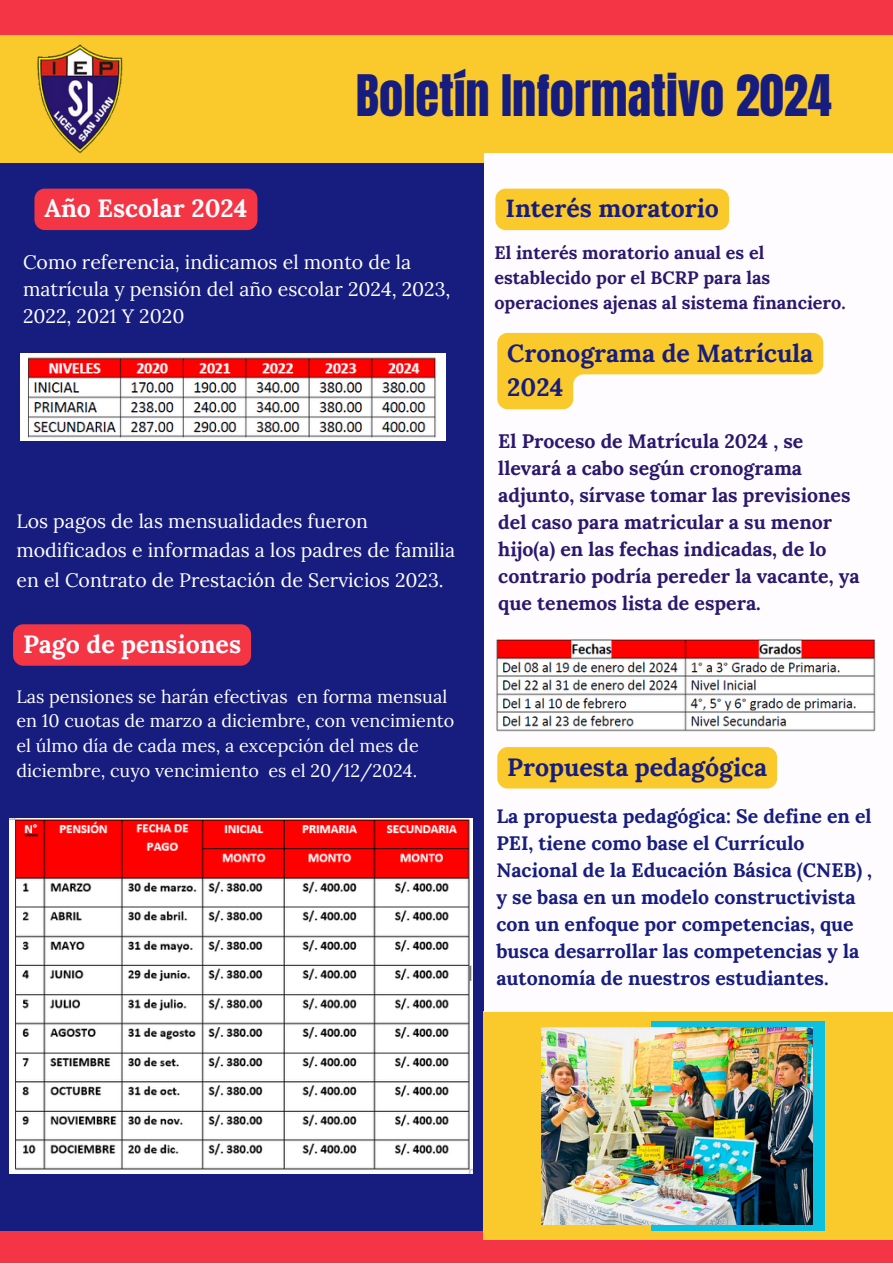
<style>
.page{position:relative;width:893px;height:1264px;background:#fff}
.page>*{position:absolute;margin:0;border:0;box-sizing:border-box;transform-origin:0 0}
.t1{font:48.6px "Anton";color:#171d7e}
.t2{font:700 24.9px/34.8px "Lora";color:#171d7e}
.t3{font:700 24.9px "Lora";color:#fefcff}
.t4{font:700 19.5px/27px "Lora";color:#171d7e}
.t5{font:700 19.5px/27px "Lora";color:#2b186d}
.t6{font:19.5px/27px "Lora";color:#fff}
.t7{font:18px/24.8px "Lora";color:#fff}
.t8{font:700 18px/24.8px "Lora";color:#2b186d}
</style>
<div class="page">
<div style="left:0;top:0;width:892px;height:1262px;background:#f43545"></div>
<div style="left:0;top:154px;width:483px;height:1076px;background:#171d7e"></div>
<div style="left:483px;top:1011px;width:409px;height:228px;background:#fac92c"></div>
<div style="left:0;top:36px;width:892px;height:127px;background:#fac92c"></div>
<div style="left:483px;top:154px;width:409px;height:857px;background:#fefcff"></div>
<img style="left:38px;top:45px;width:84px;height:109px">
<img style="left:21px;top:354px;width:425px;height:86px">
<img style="left:10px;top:818px;width:462px;height:355px">
<img style="left:496px;top:639px;width:380px;height:93px">
<div style="left:651px;top:1020px;width:173px;height:210px;background:#0cc0df"></div>
<img style="left:541px;top:1027px;width:271px;height:197px">
<div style="left:34px;top:189px;width:223px;height:41px;background:#f43544"></div>
<div style="left:495px;top:189px;width:234px;height:41px;background:#fac92c"></div>
<div style="left:13px;top:624px;width:238px;height:41px;background:#f43544"></div>
<svg style="left:497px;top:333px;width:326px;height:76px"></svg>
<div style="left:497px;top:747px;width:280px;height:41px;background:#fac92c"></div>
<p class="t1" style="left:356px;top:61px;width:477px">Boletín Informativo 2024</p>
<p class="t3" style="left:44px;top:192px;width:204px">Año Escolar 2024</p>
<p class="t2" style="left:505px;top:191px;width:215px">Interés moratorio</p>
<p class="t6" style="left:23px;top:248px;width:429px">Como referencia, indicamos el monto de la matrícula y pensión del año escolar 2024, 2023,<br>2022, 2021 Y 2020</p>
<p class="t8" style="left:494px;top:240px;width:352px">El interés moratorio anual es el establecido por el BCRP para las operaciones ajenas al sistema financiero.</p>
<p class="t2" style="left:507px;top:335px;width:307px">Cronograma de Matrícula<br>2024</p>
<p class="t5" style="left:498px;top:427px;width:363px">El Proceso de Matrícula 2024 , se llevará a cabo según cronograma adjunto, sírvase tomar las previsiones del caso para matricular a su menor hijo(a) en las fechas indicadas, de lo contrario podría pereder la vacante, ya que tenemos lista de espera.</p>
<p class="t6" style="left:16px;top:506px;width:440px;line-height:29.2px">Los pagos de las mensualidades fueron modificados e informadas a los padres de familia en el Contrato de Prestación de Servicios 2023.</p>
<p class="t3" style="left:23px;top:628px;width:219px">Pago de pensiones</p>
<p class="t7" style="left:16px;top:683px;width:439px">Las pensiones se harán efectivas en forma mensual en 10 cuotas de marzo a diciembre, con vencimiento el úlmo día de cada mes, a excepción del mes de diciembre, cuyo vencimiento es el 20/12/2024.</p>
<p class="t2" style="left:507px;top:749px;width:261px">Propuesta pedagógica</p>
<p class="t4" style="left:496px;top:802px;width:377px">La propuesta pedagógica: Se define en el PEI, tiene como base el Currículo Nacional de la Educación Básica (CNEB) , y se basa en un modelo constructivista con un enfoque por competencias, que busca desarrollar las competencias y la autonomía de nuestros estudiantes.</p>
</div>
